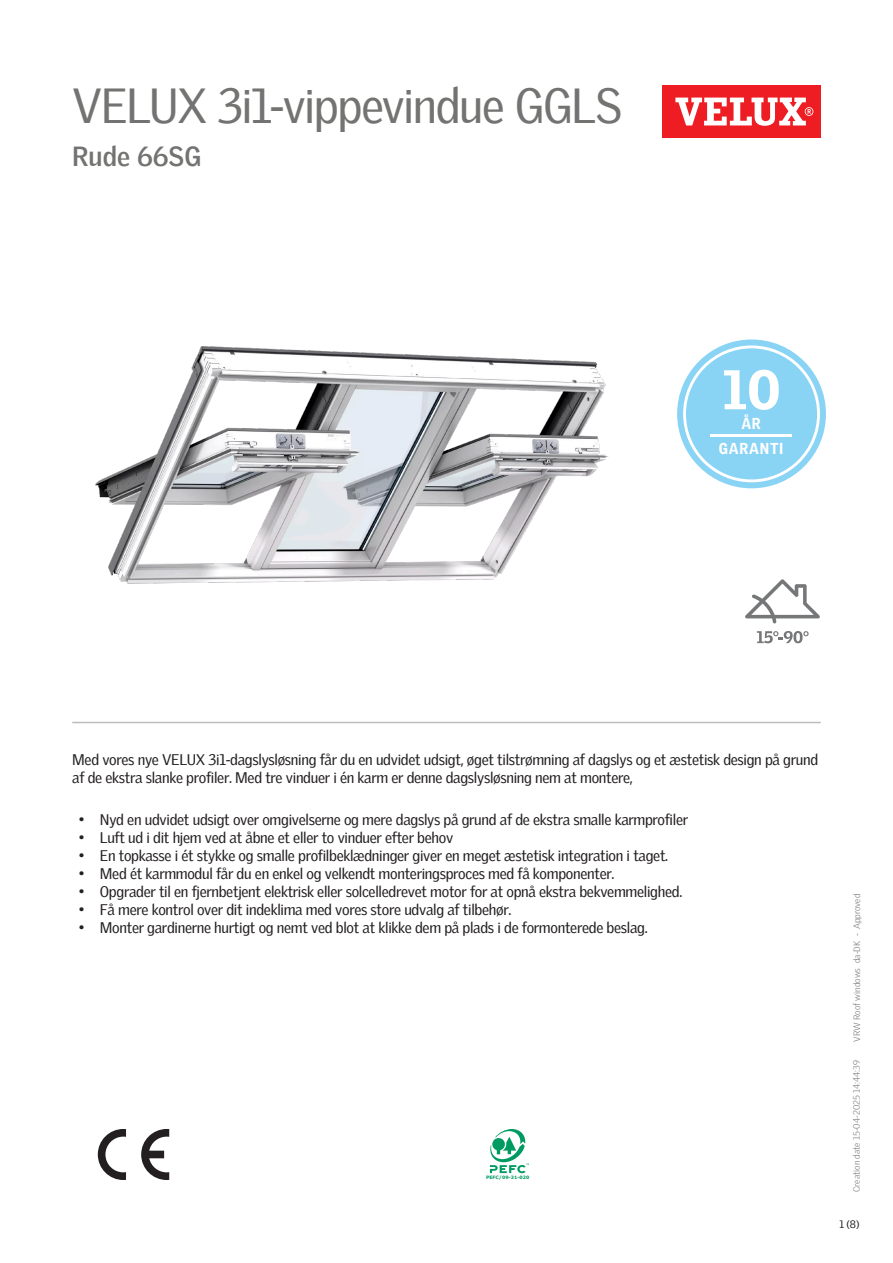
<style>
.page{position:relative;width:893px;height:1263px;background:#fff}
.page>*{position:absolute;margin:0;border:0;box-sizing:border-box;transform-origin:0 0}
.t1{font:900 54.15px "Velux Gothic";color:#fff}
.Headline{font:48px "Velux Gothic";letter-spacing:-.03em;color:#737371}
.t2{font:700 27px "Velux Gothic";color:#737371}
.t3{font:900 15.45px "Velux Gothic";letter-spacing:.05em;color:#fff;scale:.93 1}
.Body_Regular{font:15px/18px "Velux Gothic";letter-spacing:-.02em;color:#231f20}
.t4{font:10.5px "Velux Gothic";color:#231f20}
.t5{font:300 9px "Velux Gothic";color:#7c7e81}
.t6{font:700 4.65px "Verdana";color:#009b61}
</style>
<div class="page">
<div style="left:662px;top:85px;width:159px;height:53px;background:#ee1d23"></div>
<svg style="left:675px;top:98px;width:138px;height:28px"></svg>
<hr style="left:72px;top:722px;width:749px;height:1px;background:#bcbdbb">
<svg style="left:745px;top:579px;width:75px;height:44px"></svg>
<svg style="left:757px;top:631px;width:52px;height:12px"></svg>
<svg style="left:141px;top:1129px;width:28px;height:51px"></svg>
<svg style="left:98px;top:1129px;width:28px;height:51px"></svg>
<svg style="left:490px;top:1129px;width:39px;height:44px"></svg>
<svg style="left:677px;top:339px;width:149px;height:149px"></svg>
<div style="left:686px;top:348px;width:131px;height:131px;background:#89d3f4;border-radius:50%"></div>
<hr style="left:710px;top:434px;width:82px;height:3px;background:#fff">
<img style="left:95px;top:346px;width:514px;height:238px">
<p class="Headline" style="left:72px;top:69px;width:552px">VELUX 3i1-vippevindue GGLS</p>
<p class="t2" style="left:72px;top:136px;width:131px">Rude 66SG</p>
<p class="t1" style="left:722px;top:355px;width:60px">10</p>
<p class="t3" style="left:719px;top:438px;width:71px">GARANTI</p>
<p class="t3" style="left:741px;top:414px;width:22px">ÅR</p>
<p class="Body_Regular" style="left:72px;top:749px;width:747px">Med vores nye VELUX 3i1-dagslysløsning får du en udvidet udsigt, øget tilstrømning af dagslys og et æstetisk design på grund af de ekstra slanke profiler. Med tre vinduer i én karm er denne dagslysløsning nem at montere,</p>
<p class="Body_Regular" style="left:79px;top:810px;width:611px">• Nyd en udvidet udsigt over omgivelserne og mere dagslys på grund af de ekstra smalle karmprofiler</p>
<p class="Body_Regular" style="left:79px;top:828px;width:376px">• Luft ud i dit hjem ved at åbne et eller to vinduer efter behov</p>
<p class="Body_Regular" style="left:79px;top:846px;width:591px">• En topkasse i ét stykke og smalle profilbeklædninger giver en meget æstetisk integration i taget.</p>
<p class="Body_Regular" style="left:79px;top:864px;width:537px">• Med ét karmmodul får du en enkel og velkendt monteringsproces med få komponenter.</p>
<p class="Body_Regular" style="left:79px;top:882px;width:605px">• Opgrader til en fjernbetjent elektrisk eller solcelledrevet motor for at opnå ekstra bekvemmelighed.</p>
<p class="Body_Regular" style="left:79px;top:900px;width:434px">• Få mere kontrol over dit indeklima med vores store udvalg af tilbehør.</p>
<p class="Body_Regular" style="left:79px;top:918px;width:570px">• Monter gardinerne hurtigt og nemt ved blot at klikke dem på plads i de formonterede beslag.</p>
<p class="t6" style="left:486px;top:1174px;width:45px">PEFC/09-31-020</p>
<p class="t5" style="left:850px;top:1042px;width:150px;rotate:-90deg">VRW Roof windows da-DK - Approved</p>
<p class="t5" style="left:850px;top:1192px;width:133px;rotate:-90deg">Creation date 15-04-2025 14:44:39</p>
<p class="t4" style="left:839px;top:1216px;width:22px">1 (8)</p>
</div>
